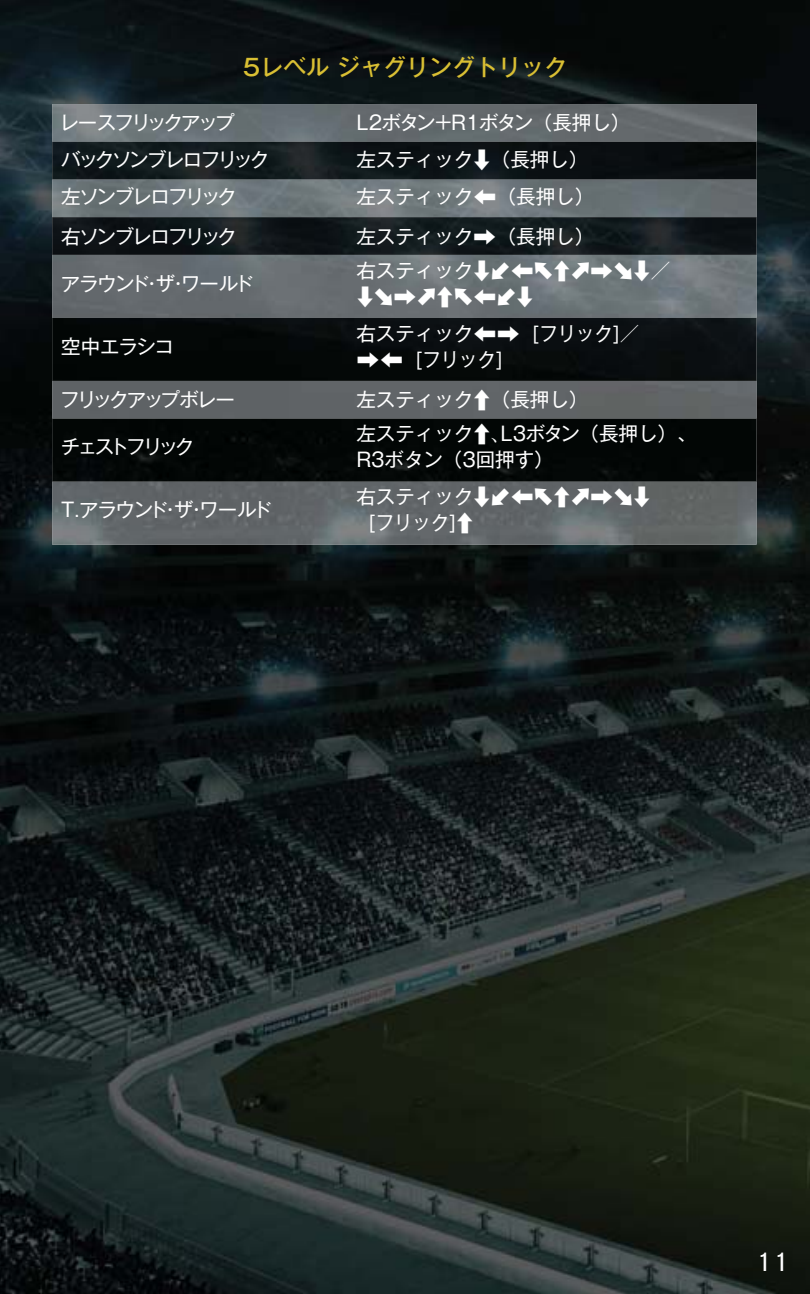
<style>
.page{position:relative;width:810px;height:1294px;background:#fff}
.page>*{position:absolute;margin:0;border:0;box-sizing:border-box;transform-origin:0 0}
.t1{font:25px "Kakumin Pro Regular 90 pv RKSJ H";color:#fff}
.t2{font:23px "Gothic MB101 Pro Medium 90 pv RKSJ H";color:#d9bf33}
.t3{font:19.5px/26.5px "Gothic MB101 Pro Regular 90 pv RKSJ H";color:#fff}
.t4{font:19.5px/26.5px "SCET36";color:#fff}
.t5{font:19.5px "Gothic MB101 Pro Regular 90 pv RKSJ H";letter-spacing:-.12em;color:#fff}
.t6{font:19.5px "Gothic MB101 Pro Regular 90 pv RKSJ H";letter-spacing:-.07em;color:#fff}
.t7{font:19.5px "Gothic MB101 Pro Regular 90 pv RKSJ H";letter-spacing:-.105em;color:#fff}
.t8{font:19.5px "Gothic MB101 Pro Regular 90 pv RKSJ H";letter-spacing:-.015em;color:#fff}
.t9{font:19.5px "Gothic MB101 Pro Regular 90 pv RKSJ H";letter-spacing:-.155em;color:#fff}
.t10{font:19.5px "Gothic MB101 Pro Regular 90 pv RKSJ H";letter-spacing:-.04em;color:#fff;scale:.94 1}
.t11{font:19.5px "Gothic MB101 Pro Regular 90 pv RKSJ H";letter-spacing:-.04em;color:#fff}
.s1{font-family:"SCET36"}
.s2{font-family:"Gothic MB101 Pro Regular 90 pv RKSJ H"}
.s3{font-family:"Koz Min Pro Regular 90 pv RKSJ H"}
</style>
<div class="page">
<img style="left:0;top:0;width:810px;height:1294px">
<img style="left:52px;top:104px;width:705px;height:441px">
<img style="left:52px;top:142px;width:705px;height:340px">
<p class="t2" style="left:243px;top:59px;width:326px">5レベル ジャグリングトリック</p>
<p class="t5" style="left:59px;top:116px;width:177px">レースフリックアップ</p>
<p class="t8" style="left:356px;top:116px;width:275px">L2ボタン+R1ボタン（長押し）</p>
<p class="t5" style="left:61px;top:153px;width:209px">バックソンブレロフリック</p>
<p class="t3" style="left:356px;top:149px;width:233px">左スティック<span class="s1">V</span>（長押し）</p>
<p class="t7" style="left:61px;top:190px;width:177px">左ソンブレロフリック</p>
<p class="t3" style="left:356px;top:186px;width:239px">左スティック<span class="s1">Z</span>（長押し）</p>
<p class="t7" style="left:61px;top:229px;width:177px">右ソンブレロフリック</p>
<p class="t3" style="left:356px;top:226px;width:239px">左スティック<span class="s1">X</span>（長押し）</p>
<p class="t6" style="left:61px;top:276px;width:194px">アラウンド・ザ・ワールド</p>
<p class="t4" style="left:356px;top:257px;width:315px"><span class="s2">右スティック</span>VOZYCIXUV<span class="s3">／<br></span>VUXICYZOV</p>
<p class="t11" style="left:61px;top:339px;width:114px">空中エラシコ</p>
<p class="t3" style="left:356px;top:323px;width:284px">右スティック<span class="s1">ZX</span> [フリック]／<br><span class="s1">XZ</span> [フリック]</p>
<p class="t5" style="left:60px;top:392px;width:176px">フリックアップボレー</p>
<p class="t3" style="left:356px;top:389px;width:233px">左スティック<span class="s1">C</span>（長押し）</p>
<p class="t9" style="left:61px;top:439px;width:135px">チェストフリック</p>
<p class="t3" style="left:356px;top:423px;width:342px">左スティック<span class="s1">C</span><span class="s3">、</span>L3ボタン（長押し）、<br>R3ボタン（3回押す）</p>
<p class="t6" style="left:61px;top:502px;width:212px">T.アラウンド・ザ・ワールド</p>
<p class="t4" style="left:356px;top:483px;width:296px"><span class="s2">右スティック</span>VOZYCIXUV</p>
<p class="t10" style="left:369px;top:516px;width:113px">[フリック]<span class="s1">C</span></p>
<p class="t1" style="left:756px;top:1252px;width:36px">11</p>
</div>
